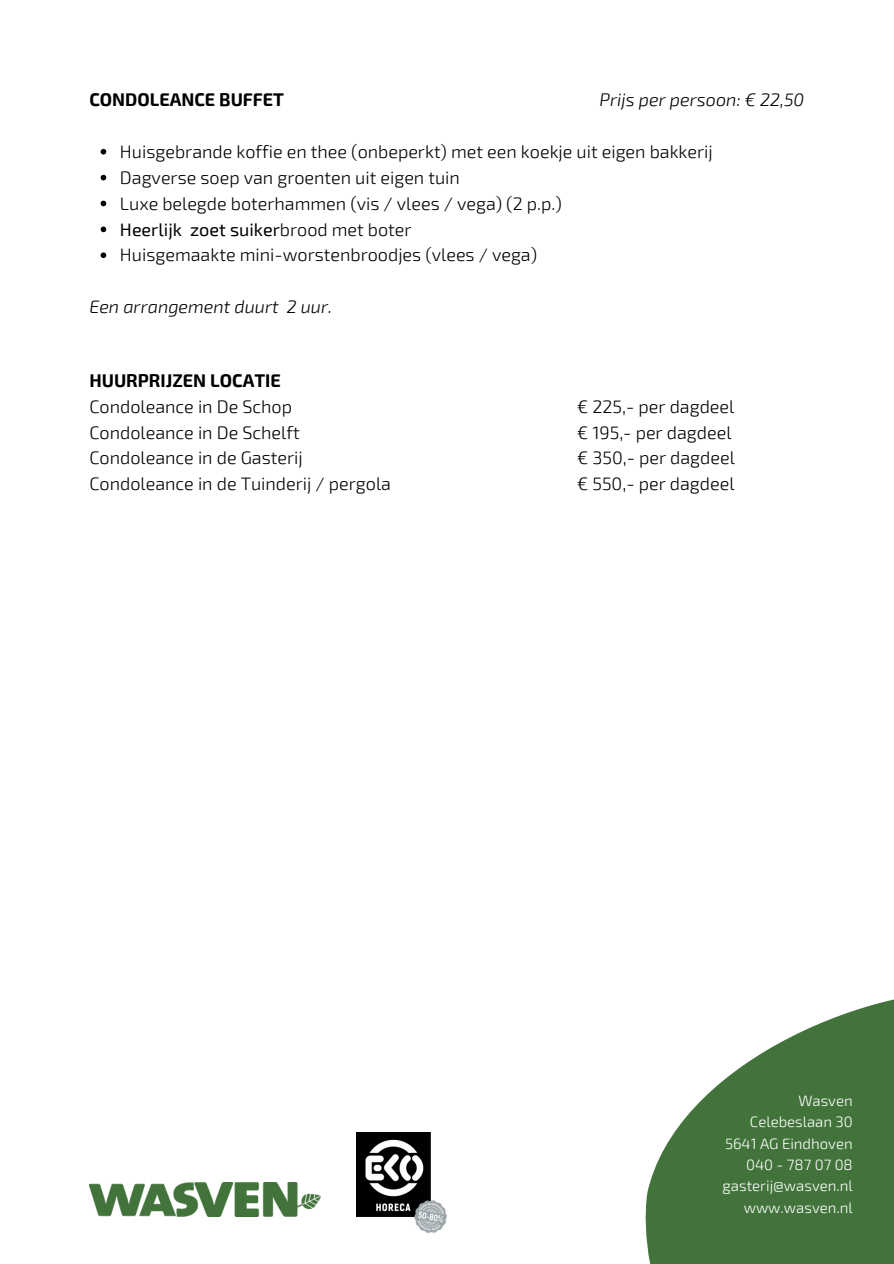
<style>
.page{position:relative;width:894px;height:1264px;background:#fff}
.page>*{position:absolute;margin:0;border:0;box-sizing:border-box;transform-origin:0 0}
.t1{font:300 18px/25.8px "Exo 2";color:#000}
.t2{font:italic 300 18px "Exo 2";color:#000}
.t3{font:700 18px "Exo 2";color:#000}
.t4{font:300 15px "Exo 2";color:#fff}
.s1{font-weight:400}
.s2{font-weight:700}
</style>
<div class="page">
<svg style="left:645px;top:999px;width:248px;height:264px;fill:#42733b"></svg>
<img style="left:89px;top:1182px;width:231px;height:34px">
<img style="left:356px;top:1132px;width:90px;height:100px">
<svg style="left:101px;top:149px;width:5px;height:5px"></svg>
<svg style="left:101px;top:175px;width:5px;height:5px"></svg>
<svg style="left:101px;top:201px;width:5px;height:5px"></svg>
<svg style="left:101px;top:226px;width:5px;height:6px"></svg>
<svg style="left:101px;top:252px;width:5px;height:6px"></svg>
<p class="t3" style="left:89px;top:88px;width:196px">CONDOLEANCE BUFFET</p>
<p class="t1" style="left:120px;top:138px;width:594px">Huisgebrande koffie en thee (onbeperkt) met een koekje uit eigen bakkerij Dagverse soep van groenten uit eigen tuin<br>Luxe belegde boterhammen (vis / vlees / vega) (2 p.p.)<br><span class="s1">Heerlijk zoet suiker</span>brood met boter<br>Huisgemaakte mini-worstenbroodjes (vlees / vega)</p>
<p class="t2" style="left:89px;top:295px;width:244px">Een arrangement duurt 2 uur.</p>
<p class="t2" style="left:599px;top:88px;width:206px">Prijs per persoon: € 22,50</p>
<p class="t1" style="left:89px;top:367px;width:303px"><span class="s2">HUURPRIJZEN LOCATIE<br></span>Condoleance in De Schop<br>Condoleance in De Schelft<br>Condoleance in de Gasterij<br>Condoleance in de Tuinderij / pergola</p>
<p class="t1" style="left:576px;top:392px;width:160px">€ 225,- per dagdeel € 195,- per dagdeel € 350,- per dagdeel € 550,- per dagdeel</p>
<h2 class="t4" style="left:798px;top:1090px;width:56px">Wasven</h2>
<h2 class="t4" style="left:749px;top:1112px;width:104px">Celebeslaan 30</h2>
<h2 class="t4" style="left:724px;top:1133px;width:129px">5641 AG Eindhoven</h2>
<p class="t4" style="left:746px;top:1155px;width:108px">040 - 787 07 08</p>
<p class="t4" style="left:722px;top:1176px;width:132px">gasterij@wasven.nl</p>
<p class="t4" style="left:743px;top:1197px;width:110px">www.wasven.nl</p>
</div>
